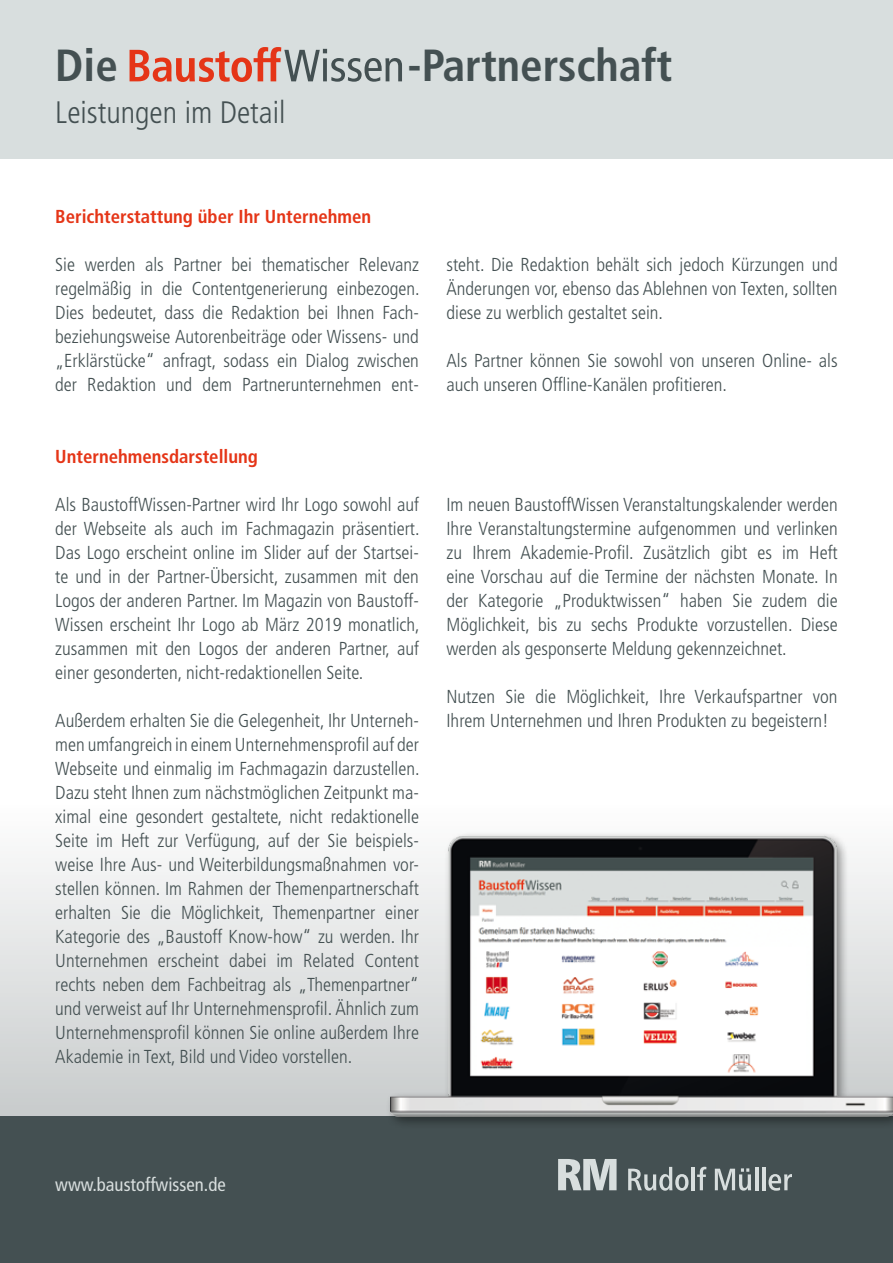
<style>
.page{position:relative;width:893px;height:1263px;background:#fff}
.page>*{position:absolute;margin:0;border:0;box-sizing:border-box;transform-origin:0 0}
.t1{font:700 condensed 45px "Frutiger";color:#445052}
.t2{font:300 condensed 31.05px "Frutiger";color:#445052}
.t3{font:300 condensed 18.75px/24px "Frutiger";color:#445052;text-align:justify}
.t4{font:700 condensed 18.75px "Frutiger";color:#e53517}
.t5{font:condensed 18.75px "Frutiger";color:#d8dede}
</style>
<div class="page">
<div style="left:0;top:801px;width:893px;height:317px;background:linear-gradient(to bottom,#fff,#c7cbcb)"></div>
<div style="left:0;top:1116px;width:893px;height:147px;background:#445052"></div>
<svg style="left:558px;top:1159px;width:59px;height:31px"></svg>
<svg style="left:628px;top:1167px;width:60px;height:24px"></svg>
<hr style="left:692px;top:1167px;width:3px;height:23px;background:#d8dede">
<svg style="left:697px;top:1167px;width:9px;height:23px"></svg>
<svg style="left:715px;top:1168px;width:36px;height:22px"></svg>
<hr style="left:755px;top:1167px;width:3px;height:23px;background:#d8dede">
<hr style="left:762px;top:1167px;width:3px;height:23px;background:#d8dede">
<svg style="left:768px;top:1174px;width:24px;height:17px"></svg>
<div style="left:0;top:0;width:893px;height:159px;background:#d8dede"></div>
<svg style="left:130px;top:47px;width:272px;height:35px"></svg>
<div style="left:385px;top:831px;width:508px;height:298px;background:#000;opacity:.4"></div>
<img style="left:390px;top:836px;width:503px;height:280px">
<h1 class="t1" style="left:55px;top:39px;width:64px">Die</h1>
<h1 class="t1" style="left:408px;top:39px;width:266px">-Partnerschaft</h1>
<h2 class="t2" style="left:55px;top:95px;width:232px">Leistungen im Detail</h2>
<p class="t4" style="left:55px;top:206px;width:317px">Berichterstattung über Ihr Unternehmen</p>
<p class="t3" style="left:55px;top:253px;width:366px">Sie werden als Partner bei thematischer Relevanz regelmäßig in die Contentgenerierung einbezogen.<br>Dies bedeutet, dass die Redaktion bei Ihnen Fach&shy;beziehungsweise Autorenbeiträge oder Wissens- und „Erklärstücke“ anfragt, sodass ein Dialog zwischen der Redaktion und dem Partnerunternehmen ent-</p>
<p class="t4" style="left:55px;top:446px;width:204px">Unternehmensdarstellung</p>
<p class="t3" style="left:55px;top:493px;width:366px;text-align:left">Als BaustoffWissen-Partner wird Ihr Logo sowohl auf der Webseite als auch im Fachmagazin präsentiert.<br>Das Logo erscheint online im Slider auf der Startsei&shy;te und in der Partner-Übersicht, zusammen mit den Logos der anderen Partner. Im Magazin von Baustoff-Wissen erscheint Ihr Logo ab März 2019 monatlich, zusammen mit den Logos der anderen Partner, auf einer gesonderten, nicht-redaktionellen Seite.</p>
<p class="t3" style="left:55px;top:709px;width:366px">Außerdem erhalten Sie die Gelegenheit, Ihr Unterneh&shy;men umfangreich in einem Unternehmensprofil auf der Webseite und einmalig im Fachmagazin darzustellen.<br>Dazu steht Ihnen zum nächstmöglichen Zeitpunkt ma&shy;ximal eine gesondert gestaltete, nicht redaktionelle Seite im Heft zur Verfügung, auf der Sie beispiels&shy;weise Ihre Aus- und Weiterbildungsmaßnahmen vor&shy;stellen können. Im Rahmen der Themenpartnerschaft erhalten Sie die Möglichkeit, Themenpartner einer Kategorie des „Baustoff Know-how“ zu werden. Ihr Unternehmen erscheint dabei im Related Content rechts neben dem Fachbeitrag als „Themenpartner“ und verweist auf Ihr Unternehmensprofil. Ähnlich zum Unternehmensprofil können Sie online außerdem Ihre Akademie in Text, Bild und Video vorstellen.</p>
<p class="t3" style="left:446px;top:253px;width:393px">steht. Die Redaktion behält sich jedoch Kürzungen und Änderungen vor, ebenso das Ablehnen von Texten, sollten diese zu werblich gestaltet sein.</p>
<p class="t3" style="left:446px;top:349px;width:393px">Als Partner können Sie sowohl von unseren Online- als auch unseren Offline-Kanälen profitieren.</p>
<p class="t3" style="left:446px;top:493px;width:393px">Im neuen BaustoffWissen Veranstaltungskalender werden Ihre Veranstaltungstermine aufgenommen und verlinken zu Ihrem Akademie-Profil. Zusätzlich gibt es im Heft eine Vorschau auf die Termine der nächsten Monate. In der Kategorie „Produktwissen“ haben Sie zudem die Möglichkeit, bis zu sechs Produkte vorzustellen. Diese werden als gesponserte Meldung gekennzeichnet.</p>
<p class="t3" style="left:446px;top:685px;width:393px">Nutzen Sie die Möglichkeit, Ihre Verkaufspartner von<br>Ihrem Unternehmen und Ihren Produkten zu begeistern!</p>
<p class="t5" style="left:55px;top:1173px;width:172px">www.baustoffwissen.de</p>
</div>
